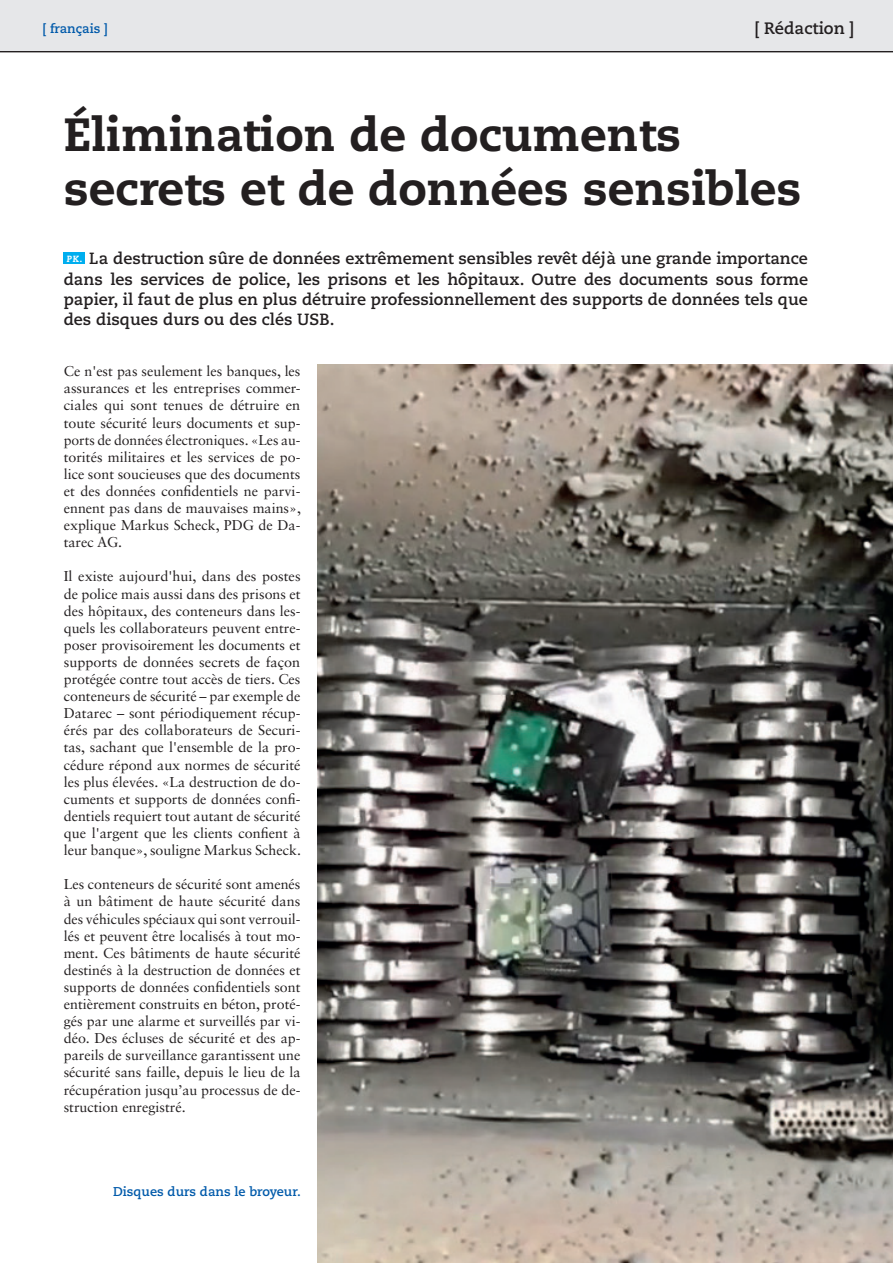
<style>
.page{position:relative;width:893px;height:1263px;background:#fff}
.page>*{position:absolute;margin:0;border:0;box-sizing:border-box;transform-origin:0 0}
.t1{font:800 46.5px/54px "Caecilia LT Std";color:#231f20}
.t2{font:700 16.5px "Caecilia LT Std";color:#231f20}
.t3{font:700 16.2px/20.2px "Caecilia LT Std";color:#231f20;text-align:justify}
.t4{font:14.25px/17.1px "Sabon LT Std";color:#231f20;text-align:justify}
.t5{font:700 12.75px "Caecilia LT Std";color:#015aaa}
.t6{font:italic 800 9px "Caecilia LT Std";color:#fff}
</style>
<div class="page">
<div style="left:0;top:0;width:893px;height:51px;background:#e6e7e9"></div>
<hr style="left:0;top:51px;width:893px;height:1px;background:#231f20">
<div style="left:64px;top:253px;width:21px;height:11px;background:#00aeef"></div>
<img style="left:317px;top:365px;width:576px;height:898px">
<p class="t5" style="left:43px;top:21px;width:67px">[ français ]</p>
<p class="t2" style="left:754px;top:18px;width:101px">[ Rédaction ]</p>
<h1 class="t1" style="left:64px;top:108px;width:739px">Élimination de documents secrets et de données sensibles</h1>
<p class="t3" style="left:64px;top:249px;width:746px;text-indent:26px">La destruction sûre de données extrêmement sensibles revêt déjà une grande importance dans les services de police, les prisons et les hôpitaux. Outre des documents sous forme papier, il faut de plus en plus détruire professionnellement des supports de données tels que des disques durs ou des clés USB.</p>
<p class="t4" style="left:64px;top:363px;width:239px">Ce n'est pas seulement les banques, les assurances et les entreprises commer&shy;ciales qui sont tenues de détruire en toute sécurité leurs documents et sup&shy;ports de données électroniques. «Les au&shy;torités militaires et les services de po&shy;lice sont soucieuses que des documents et des données confidentiels ne parvi&shy;ennent pas dans de mauvaises mains», explique Markus Scheck, PDG de Da&shy;tarec AG.</p>
<p class="t4" style="left:64px;top:568px;width:239px">Il existe aujourd'hui, dans des postes de police mais aussi dans des prisons et des hôpitaux, des conteneurs dans les&shy;quels les collaborateurs peuvent entre&shy;poser provisoirement les documents et supports de données secrets de façon protégée contre tout accès de tiers. Ces conteneurs de sécurité – par exemple de Datarec – sont périodiquement récup&shy;érés par des collaborateurs de Securi&shy;tas, sachant que l'ensemble de la pro&shy;cédure répond aux normes de sécurité les plus élevées. «La destruction de do&shy;cuments et supports de données confi&shy;dentiels requiert tout autant de sécurité que l'argent que les clients confient à leur banque», souligne Markus Scheck.</p>
<p class="t4" style="left:64px;top:876px;width:238px">Les conteneurs de sécurité sont amenés à un bâtiment de haute sécurité dans des véhicules spéciaux qui sont verrouil&shy;lés et peuvent être localisés à tout mo&shy;ment. Ces bâtiments de haute sécurité destinés à la destruction de données et supports de données confidentiels sont entièrement construits en béton, proté&shy;gés par une alarme et surveillés par vi&shy;déo. Des écluses de sécurité et des ap&shy;pareils de surveillance garantissent une sécurité sans faille, depuis le lieu de la récupération jusqu’au processus de de&shy;struction enregistré.</p>
<p class="t6" style="left:67px;top:253px;width:17px">PK.</p>
<p class="t5" style="left:113px;top:1184px;width:189px">Disques durs dans le broyeur.</p>
</div>
